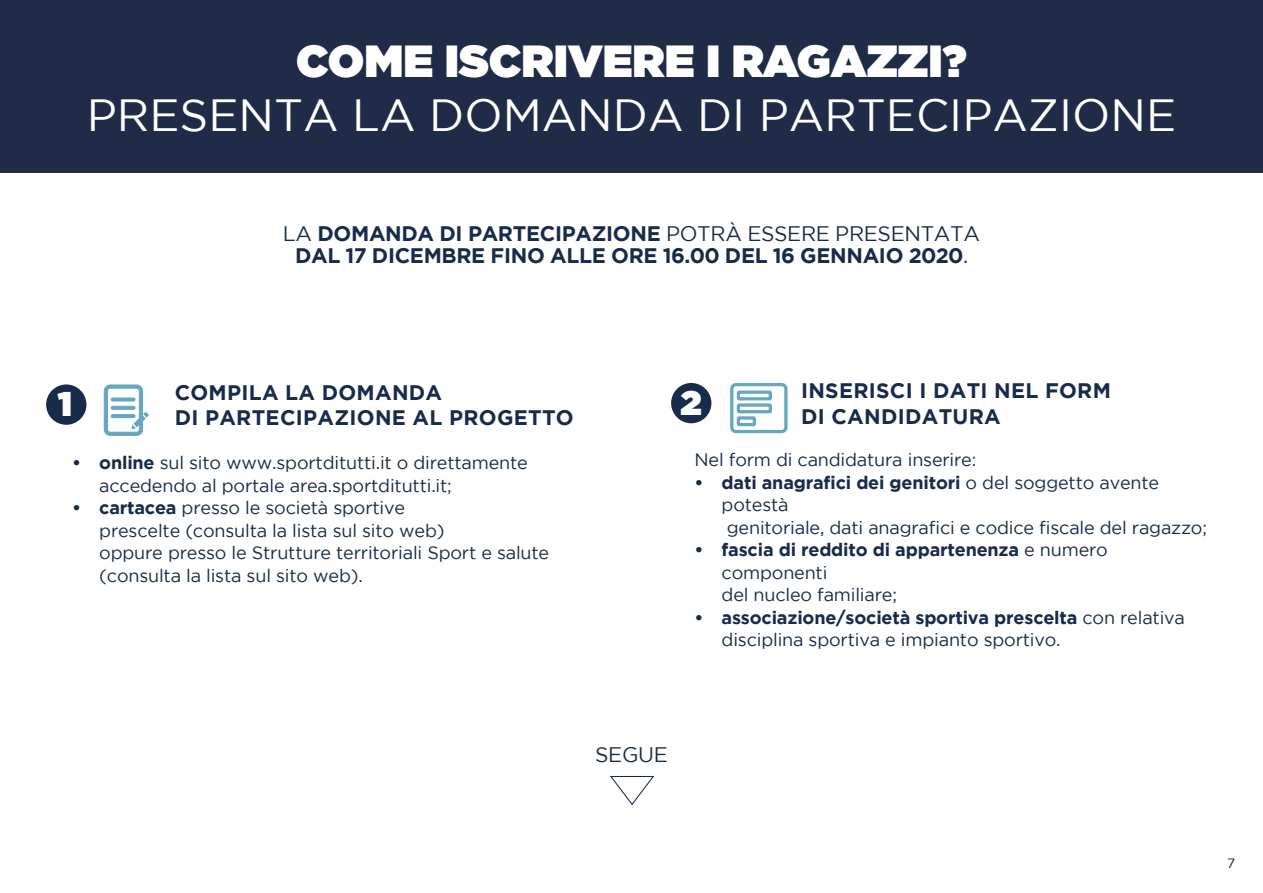
<style>
.page{position:relative;width:1263px;height:893px;background:#fff}
.page>*{position:absolute;margin:0;border:0;box-sizing:border-box;transform-origin:0 0}
.t1{font:45px "Gotham";color:#fff}
.t2{font:900 45px "Gotham";color:#fff}
.t3{font:900 34.2px "Gotham";color:#fff}
.t4{font:700 21px/22.5px "Gotham";letter-spacing:-.015em;color:#192b4b;text-align:center}
.t5{font:700 21px/25.5px "Gotham";letter-spacing:.015em;color:#192b4b}
.t6{font:21px "Gotham";letter-spacing:-.015em;color:#192b4b}
.t7{font:18px/22.5px "Gotham";letter-spacing:-.01em;color:#192b4b}
.t8{font:13.5px "Gotham";color:#1d1d1b}
.s1{font-weight:400}
.s2{font-weight:700}
</style>
<div class="page">
<div style="left:0;top:0;width:1263px;height:172px;background:#202c47"></div>
<div style="left:46px;top:384px;width:40px;height:41px;background:#192b4b;border-radius:50%"></div>
<svg style="left:103px;top:384px;width:46px;height:52px"></svg>
<div style="left:671px;top:383px;width:40px;height:40px;background:#192b4b;border-radius:50%"></div>
<svg style="left:730px;top:383px;width:58px;height:51px"></svg>
<svg style="left:610px;top:776px;width:45px;height:30px"></svg>
<h1 class="t2" style="left:296px;top:29px;width:672px">COME ISCRIVERE I RAGAZZI?</h1>
<h1 class="t1" style="left:87px;top:86px;width:1091px">PRESENTA LA DOMANDA DI PARTECIPAZIONE</h1>
<p class="t4" style="left:283px;top:221px;width:699px"><span class="s1">LA</span> DOMANDA DI PARTECIPAZIONE <span class="s1">POTRÀ ESSERE PRESENTATA<br></span>DAL 17 DICEMBRE FINO ALLE ORE 16.00 DEL 16 GENNAIO 2020<span class="s1">.</span></p>
<h2 class="t3" style="left:58px;top:380px;width:16px">1</h2>
<p class="t5" style="left:175px;top:379px;width:401px">COMPILA LA DOMANDA<br>DI PARTECIPAZIONE AL PROGETTO</p>
<p class="t7" style="left:99px;top:451px;width:430px;text-indent:-27px"><span class="s2">• online</span> sul sito www.sportditutti.it o direttamente accedendo al portale area.sportditutti.it;</p>
<p class="t7" style="left:99px;top:496px;width:451px;text-indent:-27px"><span class="s2">• cartacea</span> presso le società sportive<br>prescelte (consulta la lista sul sito web)<br>oppure presso le Strutture territoriali Sport e salute (consulta la lista sul sito web).</p>
<h2 class="t3" style="left:681px;top:378px;width:23px">2</h2>
<p class="t5" style="left:801px;top:378px;width:311px">INSERISCI I DATI NEL FORM<br>DI CANDIDATURA</p>
<p class="t7" style="left:695px;top:448px;width:283px">Nel form di candidatura inserire:</p>
<p class="t7" style="left:722px;top:471px;width:487px;text-indent:-27px"><span class="s2">• dati anagrafici dei genitori</span> o del soggetto avente potestà<br>genitoriale, dati anagrafici e codice fiscale del ragazzo;</p>
<p class="t7" style="left:722px;top:538px;width:388px;text-indent:-27px"><span class="s2">• fascia di reddito di appartenenza</span> e numero componenti<br>del nucleo familiare;</p>
<p class="t7" style="left:722px;top:606px;width:465px;text-indent:-27px"><span class="s2">• associazione/società sportiva prescelta</span> con relativa disciplina sportiva e impianto sportivo.</p>
<p class="t6" style="left:595px;top:743px;width:74px">SEGUE</p>
<p class="t8" style="left:1227px;top:855px;width:10px">7</p>
</div>
